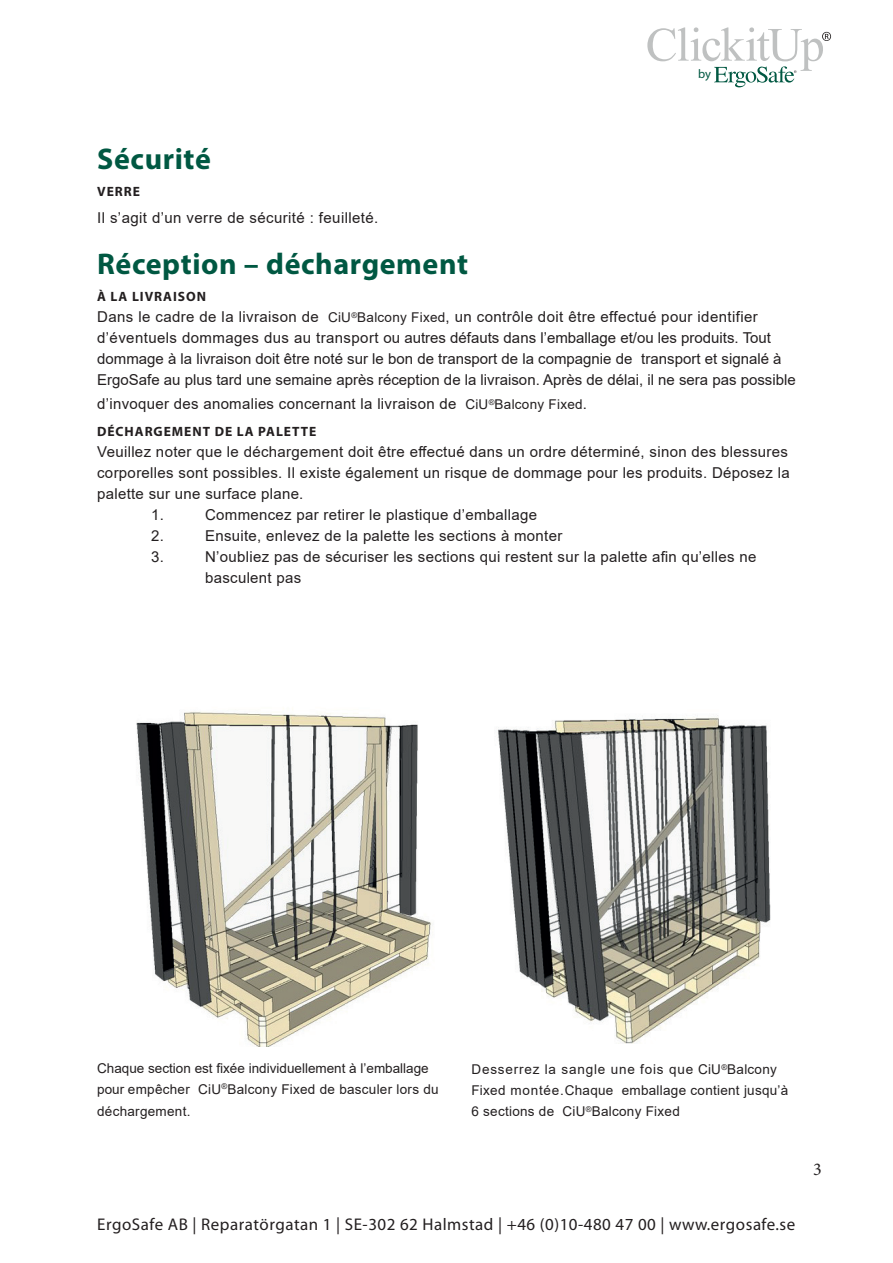
<style>
.page{position:relative;width:893px;height:1263px;background:#fff}
.page>*{position:absolute;margin:0;border:0;box-sizing:border-box;transform-origin:0 0}
.t1{font:700 30px "Myriad Pro";letter-spacing:.02em;color:#005842}
.t2{font:18px "Minion Pro";color:#231f20}
.t3{font:16.95px "Myriad";letter-spacing:.03em;color:#231f20}
.t4{font:15px/21px "Arial";letter-spacing:.02em;color:#231f20}
.t5{font:15px/21px "Arial";color:#231f20}
.t6{font:13.5px/21.3px "Arial";letter-spacing:.02em;color:#231f20}
.t7{font:700 13.5px "Myriad Pro";letter-spacing:.07em;color:#231f20}
.t8{font:12.6px "Myriad Pro";color:#005842}
.s1{font-size:13.5px}
</style>
<div class="page">
<svg style="left:647px;top:27px;width:184px;height:60px"></svg>
<img style="left:136px;top:711px;width:296px;height:335px">
<img style="left:498px;top:715px;width:273px;height:329px">
<p class="t8" style="left:698px;top:66px;width:14px">by</p>
<h1 class="t1" style="left:97px;top:140px;width:115px">Sécurité</h1>
<p class="t7" style="left:97px;top:183px;width:44px">VERRE</p>
<p class="t4" style="left:97px;top:207px;width:283px">Il s’agit d’un verre de sécurité : feuilleté.</p>
<h1 class="t1" style="left:97px;top:245px;width:372px">Réception – déchargement</h1>
<p class="t7" style="left:97px;top:288px;width:110px">À LA LIVRAISON</p>
<p class="t5" style="left:97px;top:306px;width:700px">Dans le cadre de la livraison de <span class="s1">CiU</span><sup>®</sup><span class="s1">Balcony Fixed</span>, un contrôle doit être effectué pour identifier d’éventuels dommages dus au transport ou autres défauts dans l’emballage et/ou les produits. Tout dommage à la livraison doit être noté sur le bon de transport de la compagnie de transport et signalé à ErgoSafe au plus tard une semaine après réception de la livraison. Après de délai, il ne sera pas possible</p>
<p class="t4" style="left:97px;top:393px;width:491px">d’invoquer des anomalies concernant la livraison de <span class="s1">CiU</span><sup>®</sup><span class="s1">Balcony Fixed</span>.</p>
<p class="t7" style="left:97px;top:423px;width:221px">DÉCHARGEMENT DE LA PALETTE</p>
<p class="t4" style="left:97px;top:441px;width:692px">Veuillez noter que le déchargement doit être effectué dans un ordre déterminé, sinon des blessures</p>
<p class="t4" style="left:97px;top:462px;width:694px">corporelles sont possibles. Il existe également un risque de dommage pour les produits. Déposez la</p>
<p class="t4" style="left:97px;top:483px;width:208px">palette sur une surface plane.</p>
<p class="t4" style="left:151px;top:504px;width:14px">1.</p>
<p class="t4" style="left:205px;top:504px;width:333px">Commencez par retirer le plastique d’emballage</p>
<p class="t4" style="left:151px;top:525px;width:14px">2.</p>
<p class="t4" style="left:205px;top:525px;width:359px">Ensuite, enlevez de la palette les sections à monter</p>
<p class="t4" style="left:151px;top:546px;width:14px">3.</p>
<p class="t4" style="left:205px;top:546px;width:553px">N’oubliez pas de sécuriser les sections qui restent sur la palette afin qu’elles ne basculent pas</p>
<p class="t6" style="left:97px;top:1057px;width:343px">Chaque section est fixée individuellement à l’emballage pour empêcher CiU<sup>®</sup>Balcony Fixed de basculer lors du déchargement.</p>
<p class="t6" style="left:471px;top:1059px;width:318px">Desserrez la sangle une fois que CiU<sup>®</sup>Balcony<br>Fixed montée.Chaque emballage contient jusqu’à<br>6 sections de CiU<sup>®</sup>Balcony Fixed</p>
<p class="t3" style="left:97px;top:1216px;width:700px">ErgoSafe AB | Reparatörgatan 1 | SE-302 62 Halmstad | +46 (0)10-480 47 00 | www.ergosafe.se</p>
<p class="t2" style="left:813px;top:1157px;width:10px">3</p>
</div>
